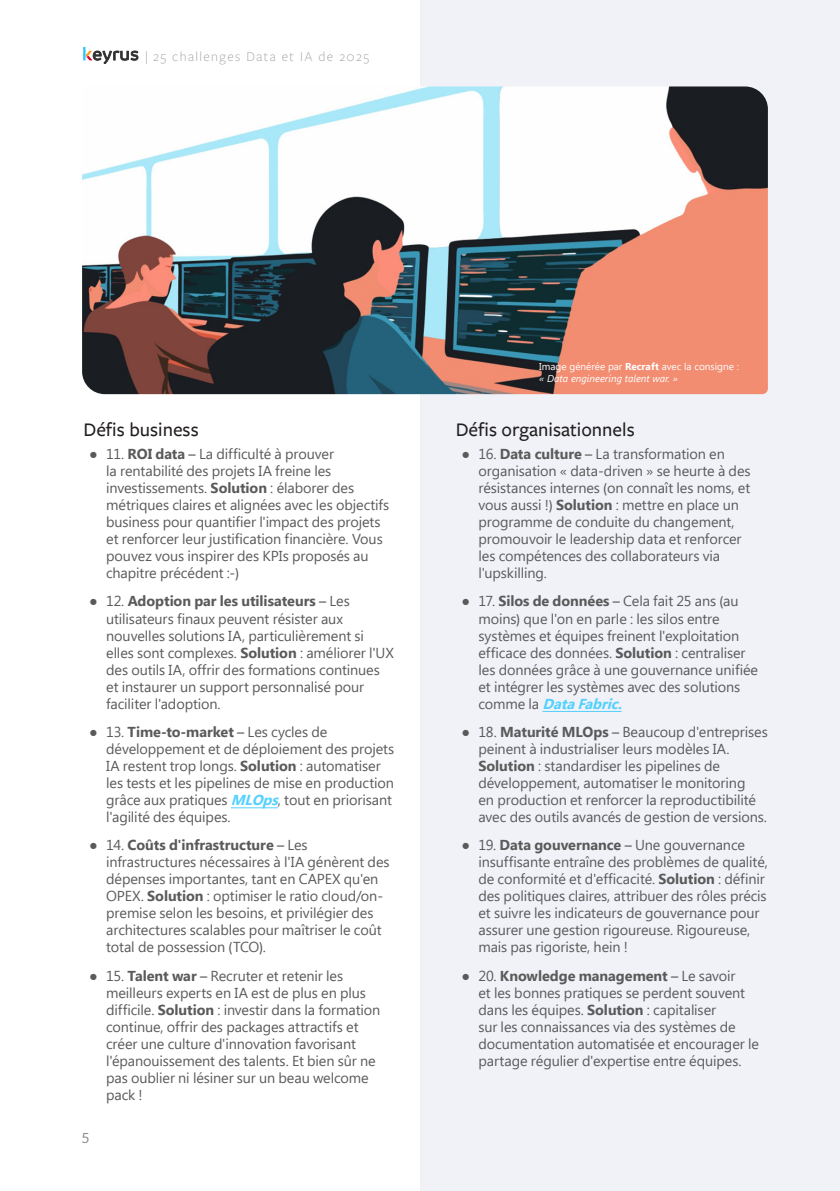
<style>
.page{position:relative;width:840px;height:1191px;background:#fff}
.page>*{position:absolute;margin:0;border:0;box-sizing:border-box;transform-origin:0 0}
.Titre_Paragraphe_Small{font:500 20px "Freight Sans Pro";color:#231f20}
.t1{font:14.4px/17px "Segoe UI";letter-spacing:-.005em;color:#5a5a5a}
.t2{font:300 14px "Freight Sans Pro";letter-spacing:.1em;color:#a0a0a0}
.t3{font:14px "Lato";color:#636366}
.Legend_White{font:10px "Segoe UI";color:#fff}
.Legend_White-2{font:italic 10px "Segoe UI";color:#fff}
.s1{font-style:italic}
.s2{font-family:"Arial"}
.s3{font-weight:700}
.s4{font-family:"Calibri"}
.s5{font-weight:700;font-style:italic;color:#53d1ff}
</style>
<div class="page">
<div style="left:420px;top:0;width:419px;height:1191px;background:#f0f2f8"></div>
<hr style="left:542px;top:711px;width:79px;height:1px;background:#53d1ff">
<hr style="left:231px;top:807px;width:47px;height:1px;background:#53d1ff">
<img style="left:82px;top:86px;width:685px;height:308px">
<svg style="left:83px;top:47px;width:55px;height:17px"></svg>
<p class="t2" style="left:145px;top:47px;width:226px"><span class="s1">|</span> 25 challenges Data et IA de 2025</p>
<p class="Titre_Paragraphe_Small" style="left:83px;top:416px;width:117px">Défis business</p>
<p class="t1" style="left:106px;top:445px;width:284px;text-indent:-17px"><span class="s2">●</span> 11. <span class="s3">ROI data</span> <span class="s4">–</span> La difficulté à prouver<br>la rentabilité des projets IA freine les investissements. <span class="s3">Solution</span> : élaborer des métriques claires et alignées avec les objectifs business pour quantifier l'impact des projets et renforcer leur justification financière. Vous pouvez vous inspirer des KPIs proposés au chapitre précédent :-<span class="s4">)</span></p>
<p class="t1" style="left:106px;top:593px;width:289px;text-indent:-17px"><span class="s2">●</span> 12. <span class="s3">Adoption par les utilisateurs</span> <span class="s4">–</span> Les utilisateurs finaux peuvent résister aux nouvelles solutions IA, particulièrement si elles sont complexes. <span class="s3">Solution</span> : améliorer l'UX des outils IA, offrir des formations continues et instaurer un support personnalisé pour faciliter l'adoption.</p>
<p class="t1" style="left:106px;top:723px;width:289px;text-indent:-17px"><span class="s2">●</span> 13. <span class="s3">Time-to-market</span> <span class="s4">–</span> Les cycles de développement et de déploiement des projets IA restent trop longs. <span class="s3">Solution</span> : automatiser les tests et les pipelines de mise en production grâce aux pratiques <span class="s5">MLOps</span>, tout en priorisant l'agilité des équipes.</p>
<p class="t1" style="left:106px;top:836px;width:285px;text-indent:-17px"><span class="s2">●</span> 14. <span class="s3">Coûts d'infrastructure</span> <span class="s4">–</span> Les infrastructures nécessaires à l'IA génèrent des dépenses importantes, tant en CAPEX qu'en OPEX. <span class="s3">Solution</span> : optimiser le ratio cloud/on&shy;premise selon les besoins, et privilégier des architectures scalables pour maîtriser le coût total de possession <span class="s4">(</span>TCO<span class="s4">)</span>.</p>
<p class="t1" style="left:106px;top:967px;width:275px;text-indent:-17px"><span class="s2">●</span> 15. <span class="s3">Talent war</span> <span class="s4">–</span> Recruter et retenir les meilleurs experts en IA est de plus en plus difficile. <span class="s3">Solution</span> : investir dans la formation continue, offrir des packages attractifs et créer une culture d'innovation favorisant l'épanouissement des talents. Et bien sûr ne pas oublier ni lésiner sur un beau welcome pack !</p>
<p class="t3" style="left:81px;top:1130px;width:10px">5</p>
<p class="Legend_White" style="left:539px;top:361px;width:201px">Image générée par <span class="s3">Recraft</span> avec la consigne :</p>
<p class="Legend_White-2" style="left:539px;top:373px;width:140px">« Data engineering talent war. »</p>
<p class="Titre_Paragraphe_Small" style="left:455px;top:416px;width:180px">Défis organisationnels</p>
<p class="t1" style="left:478px;top:445px;width:273px;text-indent:-17px"><span class="s2">●</span> 16. <span class="s3">Data culture</span> <span class="s4">–</span> La transformation en organisation « data-driven » se heurte à des résistances internes <span class="s4">(</span>on connaît les noms, et vous aussi !<span class="s4">)</span> <span class="s3">Solution</span> : mettre en place un programme de conduite du changement, promouvoir le leadership data et renforcer les compétences des collaborateurs via l'upskilling.</p>
<p class="t1" style="left:478px;top:593px;width:281px;text-indent:-17px"><span class="s2">●</span> 17. <span class="s3">Silos de données</span> <span class="s4">–</span> Cela fait 25 ans <span class="s4">(</span>au moins<span class="s4">)</span> que l'on en parle : les silos entre systèmes et équipes freinent l'exploitation efficace des données. <span class="s3">Solution</span> : centraliser les données grâce à une gouvernance unifiée et intégrer les systèmes avec des solutions<br>c o m m e l a <span class="s5">DataFabric.</span></p>
<p class="t1" style="left:478px;top:723px;width:291px;text-indent:-17px"><span class="s2">●</span> 18. <span class="s3">Maturité MLOps</span> <span class="s4">–</span> Beaucoup d'entreprises peinent à industrialiser leurs modèles IA.<br><span class="s3">Solution</span> : standardiser les pipelines de développement, automatiser le monitoring<br>en production et renforcer la reproductibilité avec des outils avancés de gestion de versions.</p>
<p class="t1" style="left:478px;top:836px;width:291px;text-indent:-17px"><span class="s2">●</span> 19. <span class="s3">Data gouvernance</span> <span class="s4">–</span> Une gouvernance insuffisante entraîne des problèmes de qualité, de conformité et d'efficacité. <span class="s3">Solution</span> : définir des politiques claires, attribuer des rôles précis et suivre les indicateurs de gouvernance pour assurer une gestion rigoureuse. Rigoureuse, mais pas rigoriste, hein !</p>
<p class="t1" style="left:478px;top:967px;width:282px;text-indent:-17px"><span class="s2">●</span> 20. <span class="s3">Knowledge management</span> <span class="s4">–</span> Le savoir<br>et les bonnes pratiques se perdent souvent dans les équipes. <span class="s3">Solution</span> : capitaliser<br>sur les connaissances via des systèmes de documentation automatisée et encourager le partage régulier d'expertise entre équipes.</p>
</div>
